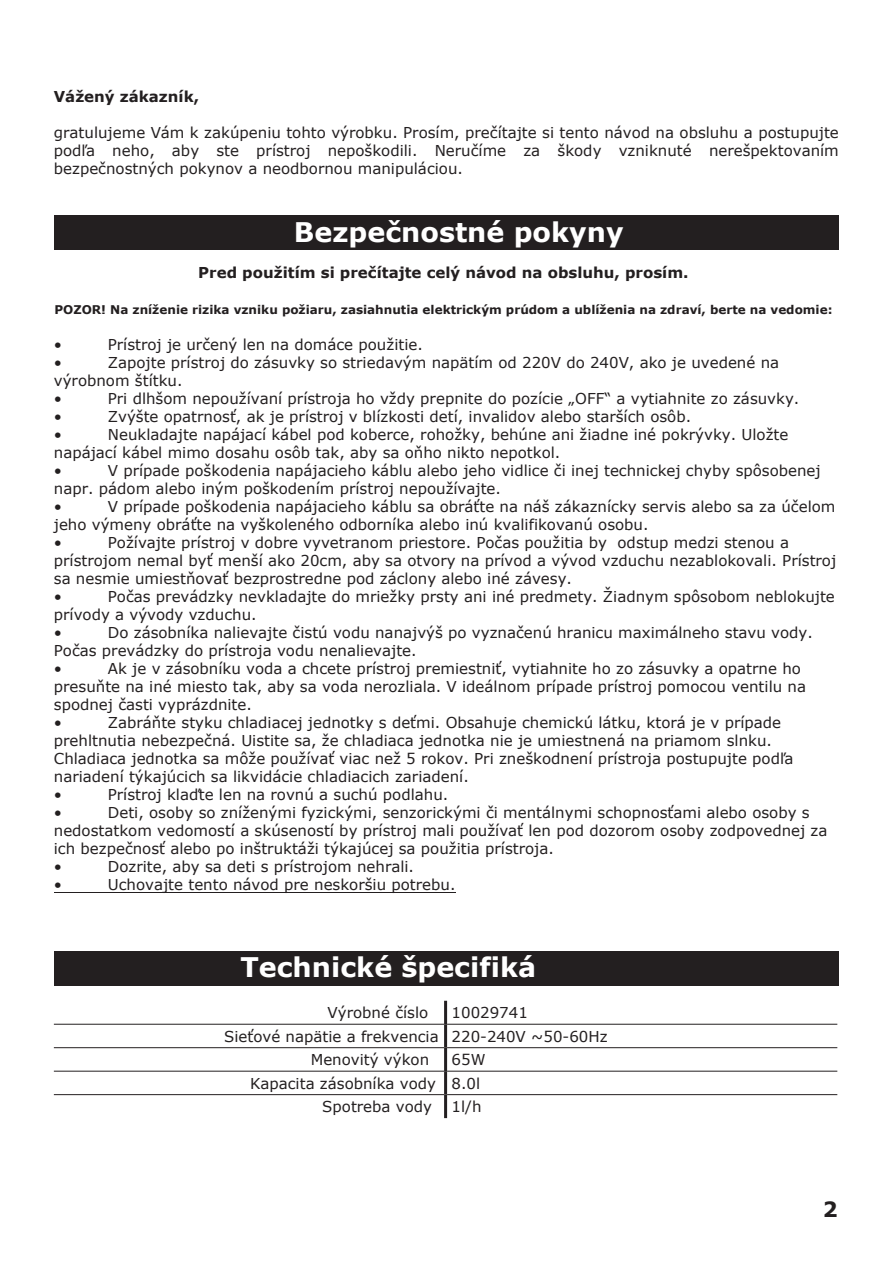
<style>
.page{position:relative;width:893px;height:1263px;background:#fff}
.page>*{position:absolute;margin:0;border:0;box-sizing:border-box;transform-origin:0 0}
.t1{font:700 27px "Verdana";color:#fff}
.t2{font:700 21px "Verdana";color:#231f20}
.t3{font:15px/18px "Verdana";color:#231f20}
.t4{font:700 15px "Verdana";color:#231f20}
.t5{font:700 12px "Verdana";color:#231f20}
</style>
<div class="page">
<div style="left:54px;top:216px;width:785px;height:34px;background:#231f20"></div>
<div style="left:54px;top:951px;width:785px;height:34px;background:#231f20"></div>
<hr style="left:54px;top:892px;width:401px;height:1px;background:#231f20">
<hr style="left:54px;top:1024px;width:390px;height:1px;background:#231f20">
<hr style="left:447px;top:1024px;width:390px;height:1px;background:#231f20">
<hr style="left:54px;top:1047px;width:390px;height:1px;background:#231f20">
<hr style="left:447px;top:1047px;width:390px;height:1px;background:#231f20">
<hr style="left:54px;top:1071px;width:390px;height:1px;background:#231f20">
<hr style="left:447px;top:1071px;width:390px;height:1px;background:#231f20">
<hr style="left:54px;top:1094px;width:390px;height:1px;background:#231f20">
<hr style="left:447px;top:1094px;width:390px;height:1px;background:#231f20">
<hr style="left:444px;top:1001px;width:3px;height:23px;background:#231f20">
<hr style="left:444px;top:1024px;width:3px;height:24px;background:#231f20">
<hr style="left:444px;top:1048px;width:3px;height:23px;background:#231f20">
<hr style="left:444px;top:1071px;width:3px;height:24px;background:#231f20">
<hr style="left:444px;top:1095px;width:3px;height:23px;background:#231f20">
<p class="t4" style="left:54px;top:86px;width:147px">Vážený zákazník,</p>
<p class="t3" style="left:54px;top:123px;width:786px;text-align:justify">gratulujeme Vám k zakúpeniu tohto výrobku. Prosím, prečítajte si tento návod na obsluhu a postupujte podľa neho, aby ste prístroj nepoškodili. Neručíme za škody vzniknuté nerešpektovaním bezpečnostných pokynov a neodbornou manipuláciou.</p>
<h1 class="t1" style="left:294px;top:213px;width:331px">Bezpečnostné pokyny</h1>
<p class="t4" style="left:198px;top:262px;width:492px">Pred použitím si prečítajte celý návod na obsluhu, prosím.</p>
<p class="t5" style="left:54px;top:301px;width:780px">POZOR! Na zníženie rizika vzniku požiaru, zasiahnutia elektrickým prúdom a ublíženia na zdraví, berte na vedomie:</p>
<p class="t3" style="left:54px;top:336px;width:10px">•</p>
<p class="t3" style="left:108px;top:336px;width:316px">Prístroj je určený len na domáce použitie.</p>
<p class="t3" style="left:54px;top:354px;width:10px">•</p>
<p class="t3" style="left:54px;top:354px;width:727px;text-indent:54px">Zapojte prístroj do zásuvky so striedavým napätím od 220V do 240V, ako je uvedené na výrobnom štítku.<br>•</p>
<p class="t3" style="left:108px;top:390px;width:693px">Pri dlhšom nepoužívaní prístroja ho vždy prepnite do pozície „OFF“ a vytiahnite zo zásuvky.</p>
<p class="t3" style="left:54px;top:408px;width:10px">•</p>
<p class="t3" style="left:108px;top:408px;width:585px">Zvýšte opatrnosť, ak je prístroj v blízkosti detí, invalidov alebo starších osôb.</p>
<p class="t3" style="left:54px;top:426px;width:10px">•</p>
<p class="t3" style="left:54px;top:426px;width:736px;text-indent:54px">Neukladajte napájací kábel pod koberce, rohožky, behúne ani žiadne iné pokrývky. Uložte napájací kábel mimo dosahu osôb tak, aby sa oňho nikto nepotkol.<br>•</p>
<p class="t3" style="left:54px;top:462px;width:768px;text-indent:54px">V prípade poškodenia napájacieho káblu alebo jeho vidlice či inej technickej chyby spôsobenej napr. pádom alebo iným poškodením prístroj nepoužívajte.<br>•</p>
<p class="t3" style="left:54px;top:498px;width:783px;text-indent:54px">V prípade poškodenia napájacieho káblu sa obráťte na náš zákaznícky servis alebo sa za účelom jeho výmeny obráťte na vyškoleného odborníka alebo inú kvalifikovanú osobu.<br>•</p>
<p class="t3" style="left:54px;top:534px;width:784px;text-indent:54px">Požívajte prístroj v dobre vyvetranom priestore. Počas použitia by odstup medzi stenou a prístrojom nemal byť menší ako 20cm, aby sa otvory na prívod a vývod vzduchu nezablokovali. Prístroj sa nesmie umiestňovať bezprostredne pod záclony alebo iné závesy.<br>•</p>
<p class="t3" style="left:54px;top:588px;width:782px;text-indent:54px">Počas prevádzky nevkladajte do mriežky prsty ani iné predmety. Žiadnym spôsobom neblokujte prívody a vývody vzduchu.<br>•</p>
<p class="t3" style="left:54px;top:624px;width:761px;text-indent:54px">Do zásobníka nalievajte čistú vodu nanajvýš po vyznačenú hranicu maximálneho stavu vody.<br>Počas prevádzky do prístroja vodu nenalievajte.<br>•</p>
<p class="t3" style="left:54px;top:660px;width:754px;text-indent:54px">Ak je v zásobníku voda a chcete prístroj premiestniť, vytiahnite ho zo zásuvky a opatrne ho presuňte na iné miesto tak, aby sa voda nerozliala. V ideálnom prípade prístroj pomocou ventilu na spodnej časti vyprázdnite.<br>•</p>
<p class="t3" style="left:54px;top:714px;width:741px;text-indent:54px">Zabráňte styku chladiacej jednotky s deťmi. Obsahuje chemickú látku, ktorá je v prípade prehltnutia nebezpečná. Uistite sa, že chladiaca jednotka nie je umiestnená na priamom slnku.<br>Chladiaca jednotka sa môže používať viac než 5 rokov. Pri zneškodnení prístroja postupujte podľa nariadení týkajúcich sa likvidácie chladiacich zariadení.<br>•</p>
<p class="t3" style="left:108px;top:786px;width:342px">Prístroj klaďte len na rovnú a suchú podlahu.</p>
<p class="t3" style="left:54px;top:804px;width:775px;text-indent:54px">Deti, osoby so zníženými fyzickými, senzorickými či mentálnymi schopnosťami alebo osoby s nedostatkom vedomostí a skúseností by prístroj mali používať len pod dozorom osoby zodpovednej za ich bezpečnosť alebo po inštruktáži týkajúcej sa použitia prístroja.<br>•</p>
<p class="t3" style="left:54px;top:804px;width:10px">•</p>
<p class="t3" style="left:108px;top:858px;width:308px">Dozrite, aby sa deti s prístrojom nehrali.</p>
<p class="t3" style="left:54px;top:876px;width:10px">•</p>
<p class="t3" style="left:108px;top:876px;width:349px">Uchovajte tento návod pre neskoršiu potrebu.</p>
<h1 class="t1" style="left:240px;top:948px;width:297px">Technické špecifiká</h1>
<p class="t3" style="left:328px;top:1003px;width:102px">Výrobné číslo</p>
<p class="t3" style="left:452px;top:1003px;width:78px">10029741</p>
<p class="t3" style="left:224px;top:1027px;width:385px">Sieťové napätie a frekvencia 220-240V ~50-60Hz</p>
<p class="t3" style="left:311px;top:1050px;width:120px">Menovitý výkon</p>
<p class="t3" style="left:452px;top:1050px;width:35px">65W</p>
<p class="t3" style="left:250px;top:1074px;width:232px">Kapacita zásobníka vody 8.0l</p>
<p class="t3" style="left:322px;top:1097px;width:111px">Spotreba vody</p>
<p class="t3" style="left:452px;top:1097px;width:31px">1l/h</p>
<h2 class="t2" style="left:823px;top:1194px;width:16px">2</h2>
</div>
